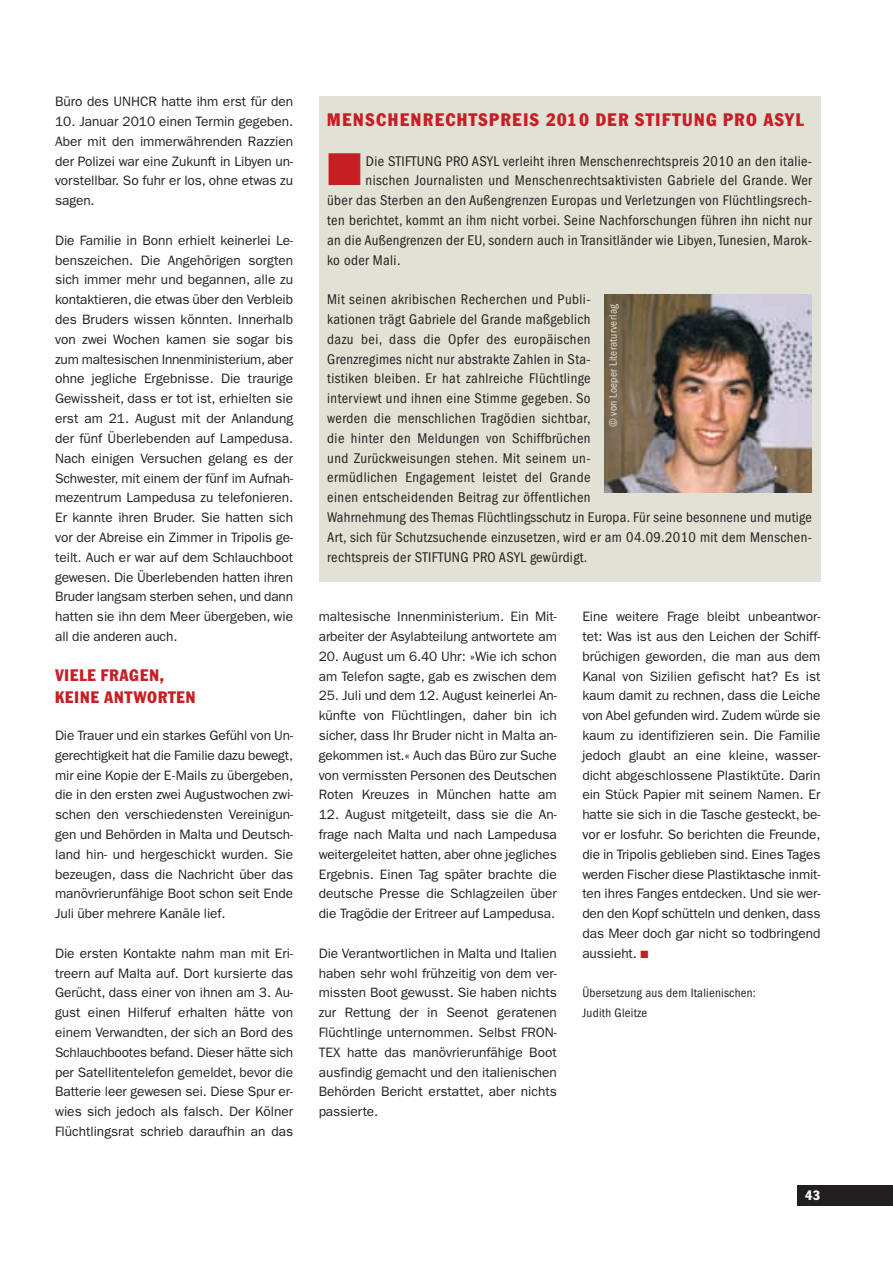
<style>
.page{position:relative;width:893px;height:1263px;background:#fff}
.page>*{position:absolute;margin:0;border:0;box-sizing:border-box;transform-origin:0 0}
.t1{font:18px "Franklin ATF Condensed BQ";letter-spacing:.08em;color:#c71e24}
.t2{font:16.5px/22.5px "Franklin ATF Condensed BQ";letter-spacing:.05em;color:#c71e24}
.t3{font:condensed 14.55px/19.8px "Franklin Gothic LT";letter-spacing:.025em;color:#231f20}
.t4{font:13.65px/19.8px "Franklin Gothic LT";color:#231f20;text-align:justify}
.t5{font:13.5px "Franklin ATF Condensed BQ";color:#fff}
.t6{font:condensed 12.75px/19.8px "Franklin Gothic LT";letter-spacing:.02em;color:#231f20}
.t7{font:condensed 11.25px "Franklin Gothic LT";letter-spacing:.02em;color:#e2e1d6}
.s1{color:#c71e24}
</style>
<div class="page">
<div style="left:797px;top:1185px;width:96px;height:21px;background:#231f20"></div>
<div style="left:319px;top:96px;width:501px;height:485px;background:#e2e1d6"></div>
<img style="left:604px;top:294px;width:207px;height:199px">
<p class="t4" style="left:55px;top:93px;width:240px">Büro des UNHCR hatte ihm erst für den</p>
<p class="t4" style="left:55px;top:113px;width:240px">10. Januar 2010 einen Termin gegeben.<br>Aber mit den immerwährenden Razzien der Polizei war eine Zukunft in Libyen un&shy;vorstellbar. So fuhr er los, ohne etwas zu sagen.</p>
<p class="t4" style="left:55px;top:232px;width:240px">Die Familie in Bonn erhielt keinerlei Le&shy;benszeichen. Die Angehörigen sorgten sich immer mehr und begannen, alle zu kontaktieren, die etwas über den Verbleib des Bruders wissen könnten. Innerhalb von zwei Wochen kamen sie sogar bis zum maltesischen Innenministerium, aber ohne jegliche Ergebnisse. Die traurige Gewissheit, dass er tot ist, erhielten sie erst am 21. August mit der Anlandung der fünf Überlebenden auf Lampedusa.<br>Nach einigen Versuchen gelang es der Schwester, mit einem der fünf im Aufnah&shy;mezentrum Lampedusa zu telefonieren.<br>Er kannte ihren Bruder. Sie hatten sich vor der Abreise ein Zimmer in Tripolis ge&shy;teilt. Auch er war auf dem Schlauchboot gewesen. Die Überlebenden hatten ihren Bruder langsam sterben sehen, und dann hatten sie ihn dem Meer übergeben, wie all die anderen auch.</p>
<p class="t2" style="left:55px;top:665px;width:142px">VIELE FRAGEN,<br>KEINE ANTWORTEN</p>
<p class="t4" style="left:55px;top:727px;width:240px">Die Trauer und ein starkes Gefühl von Un&shy;gerechtigkeit hat die Familie dazu bewegt, mir eine Kopie der E-Mails zu übergeben, die in den ersten zwei Augustwochen zwi&shy;schen den verschiedensten Vereinigun&shy;gen und Behörden in Malta und Deutsch&shy;land hin- und hergeschickt wurden. Sie bezeugen, dass die Nachricht über das manövrierunfähige Boot schon seit Ende Juli über mehrere Kanäle lief.</p>
<p class="t4" style="left:55px;top:945px;width:240px">Die ersten Kontakte nahm man mit Eri&shy;treern auf Malta auf. Dort kursierte das Gerücht, dass einer von ihnen am 3. Au&shy;gust einen Hilferuf erhalten hätte von einem Verwandten, der sich an Bord des Schlauchbootes befand. Dieser hätte sich per Satellitentelefon gemeldet, bevor die Batterie leer gewesen sei. Diese Spur er&shy;wies sich jedoch als falsch. Der Kölner Flüchtlingsrat schrieb daraufhin an das</p>
<h1 class="t1" style="left:327px;top:113px;width:478px">MENSCHENRECHTSPREIS 2010 DER STIFTUNG PRO ASYL</h1>
<p class="t3" style="left:327px;top:152px;width:486px"><span class="s1">■</span> Die STIFTUNG PRO ASYL verleiht ihren Menschenrechtspreis 2010 an den italie-</p>
<p class="t3" style="left:366px;top:172px;width:448px">nischen Journalisten und Menschenrechtsaktivisten Gabriele del Grande. Wer</p>
<p class="t3" style="left:327px;top:192px;width:486px">über das Sterben an den Außengrenzen Europas und Verletzungen von Flüchtlingsrech-</p>
<p class="t3" style="left:327px;top:212px;width:486px">ten berichtet, kommt an ihm nicht vorbei. Seine Nachforschungen führen ihn nicht nur</p>
<p class="t3" style="left:327px;top:232px;width:486px">an die Außengrenzen der EU, sondern auch in Transitländer wie Libyen, Tunesien, Marok-</p>
<p class="t3" style="left:327px;top:251px;width:75px">ko oder Mali.</p>
<p class="t3" style="left:327px;top:291px;width:486px">Mit seinen akribischen Recherchen und Publi-<br>kationen trägt Gabriele del Grande maßgeblich<br>dazu bei, dass die Opfer des europäischen<br>Grenzregimes nicht nur abstrakte Zahlen in Sta-<br>tistiken bleiben. Er hat zahlreiche Flüchtlinge<br>interviewt und ihnen eine Stimme gegeben. So<br>werden die menschlichen Tragödien sichtbar,<br>die hinter den Meldungen von Schiffbrüchen<br>und Zurückweisungen stehen. Mit seinem un-<br>ermüdlichen Engagement leistet del Grande<br>einen entscheidenden Beitrag zur öffentlichen<br>Wahrnehmung des Themas Flüchtlingsschutz in Europa. Für seine besonnene und mutige Art, sich für Schutzsuchende einzusetzen, wird er am 04.09.2010 mit dem Menschen&shy;rechtspreis der STIFTUNG PRO ASYL gewürdigt.</p>
<p class="t7" style="left:609px;top:427px;width:125px;rotate:-90deg">© von Loeper Literaturverlag</p>
<p class="t4" style="left:319px;top:608px;width:240px">maltesische Innenministerium. Ein Mit&shy;arbeiter der Asylabteilung antwortete am</p>
<p class="t4" style="left:319px;top:648px;width:240px">20. August um 6.40 Uhr: »Wie ich schon am Telefon sagte, gab es zwischen dem</p>
<p class="t4" style="left:319px;top:687px;width:240px">25. Juli und dem 12. August keinerlei An&shy;künfte von Flüchtlingen, daher bin ich sicher, dass Ihr Bruder nicht in Malta an&shy;gekommen ist.« Auch das Büro zur Suche von vermissten Personen des Deutschen Roten Kreuzes in München hatte am</p>
<p class="t4" style="left:319px;top:806px;width:240px">12. August mitgeteilt, dass sie die An&shy;frage nach Malta und nach Lampedusa weitergeleitet hatten, aber ohne jegliches Ergebnis. Einen Tag später brachte die deutsche Presse die Schlagzeilen über die Tragödie der Eritreer auf Lampedusa.</p>
<p class="t4" style="left:319px;top:945px;width:240px">Die Verantwortlichen in Malta und Italien haben sehr wohl frühzeitig von dem ver&shy;missten Boot gewusst. Sie haben nichts zur Rettung der in Seenot geratenen Flüchtlinge unternommen. Selbst FRON-TEX hatte das manövrierunfähige Boot ausfindig gemacht und den italienischen Behörden Bericht erstattet, aber nichts passierte.</p>
<p class="t4" style="left:582px;top:608px;width:240px">Eine weitere Frage bleibt unbeantwor&shy;tet: Was ist aus den Leichen der Schiff&shy;brüchigen geworden, die man aus dem Kanal von Sizilien gefischt hat? Es ist kaum damit zu rechnen, dass die Leiche von Abel gefunden wird. Zudem würde sie kaum zu identifizieren sein. Die Familie jedoch glaubt an eine kleine, wasser&shy;dicht abgeschlossene Plastiktüte. Darin ein Stück Papier mit seinem Namen. Er hatte sie sich in die Tasche gesteckt, be&shy;vor er losfuhr. So berichten die Freunde, die in Tripolis geblieben sind. Eines Tages werden Fischer diese Plastiktasche inmit&shy;ten ihres Fanges entdecken. Und sie wer&shy;den den Kopf schütteln und denken, dass das Meer doch gar nicht so todbringend aussieht. <span class="s1">■</span></p>
<p class="t6" style="left:582px;top:984px;width:175px">Übersetzung aus dem Italienischen:<br>Judith Gleitze</p>
<p class="t5" style="left:805px;top:1190px;width:17px">43</p>
</div>
